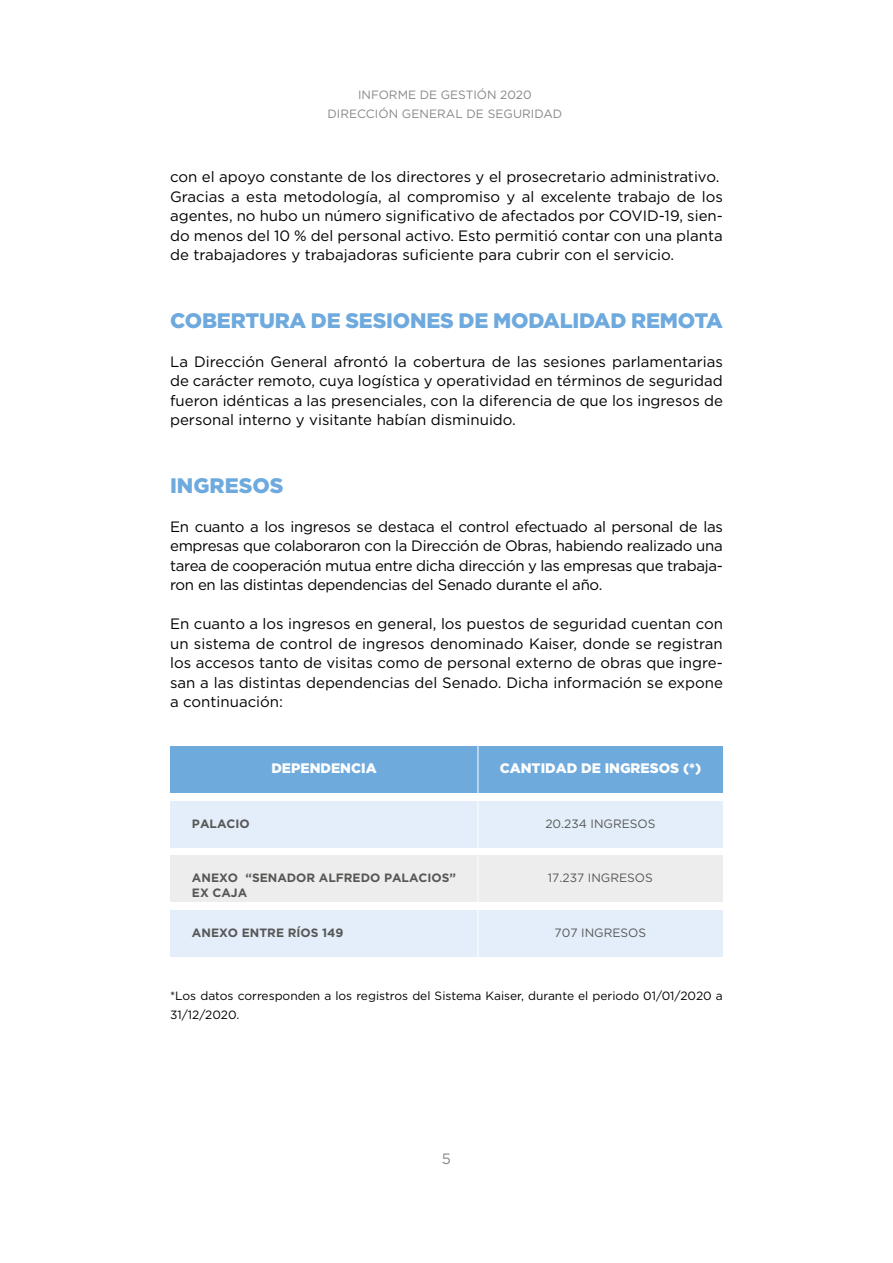
<style>
.page{position:relative;width:893px;height:1263px;background:#fff}
.page>*{position:absolute;margin:0;border:0;box-sizing:border-box;transform-origin:0 0}
.t1{font:900 21px "Gotham";letter-spacing:-.01em;color:#6eaadd}
.t2{font:15px/19.5px "Gotham";color:#000;text-align:justify}
.t3{font:15px "Gotham";color:#878787}
.t4{font:900 13.8px "Gotham";color:#fff}
.t5{font:12px/19.5px "Gotham";color:#000}
.t6{font:700 12px/14.5px "Gotham";color:#575756}
.t7{font:12px/19.5px "Gotham";letter-spacing:.005em;color:#878787;text-align:center}
.t8{font:12px "Gotham";color:#575756}
</style>
<div class="page">
<div style="left:170px;top:801px;width:553px;height:46px;background:#e3eefa"></div>
<div style="left:170px;top:746px;width:553px;height:47px;background:#6faadd"></div>
<div style="left:170px;top:855px;width:553px;height:47px;background:#ededed"></div>
<div style="left:170px;top:910px;width:553px;height:47px;background:#e3eefa"></div>
<hr style="left:478px;top:746px;width:1px;height:211px;background:#fff">
<p class="t7" style="left:327px;top:85px;width:236px">INFORME DE GESTIÓN 2020<br>DIRECCIÓN GENERAL DE SEGURIDAD</p>
<p class="t2" style="left:170px;top:167px;width:554px;text-align:left">con el apoyo constante de los directores y el prosecretario administrativo.<br>Gracias a esta metodología, al compromiso y al excelente trabajo de los agentes, no hubo un número significativo de afectados por COVID-19, sien&shy;do menos del 10 % del personal activo. Esto permitió contar con una planta de trabajadores y trabajadoras suficiente para cubrir con el servicio.</p>
<h1 class="t1" style="left:170px;top:306px;width:554px">COBERTURA DE SESIONES DE MODALIDAD REMOTA</h1>
<p class="t2" style="left:170px;top:351px;width:554px">La Dirección General afrontó la cobertura de las sesiones parlamentarias de carácter remoto, cuya logística y operatividad en términos de seguridad fueron idénticas a las presenciales, con la diferencia de que los ingresos de personal interno y visitante habían disminuido.</p>
<h1 class="t1" style="left:170px;top:471px;width:115px">INGRESOS</h1>
<p class="t2" style="left:170px;top:516px;width:554px">En cuanto a los ingresos se destaca el control efectuado al personal de las empresas que colaboraron con la Dirección de Obras, habiendo realizado una tarea de cooperación mutua entre dicha dirección y las empresas que trabaja&shy;ron en las distintas dependencias del Senado durante el año.</p>
<p class="t2" style="left:170px;top:614px;width:554px">En cuanto a los ingresos en general, los puestos de seguridad cuentan con un sistema de control de ingresos denominado Kaiser, donde se registran los accesos tanto de visitas como de personal externo de obras que ingre&shy;san a las distintas dependencias del Senado. Dicha información se expone a continuación:</p>
<p class="t6" style="left:192px;top:816px;width:59px">PALACIO</p>
<p class="t4" style="left:271px;top:759px;width:107px">DEPENDENCIA</p>
<p class="t4" style="left:500px;top:759px;width:203px">CANTIDAD DE INGRESOS (*)</p>
<p class="t8" style="left:545px;top:816px;width:112px">20.234 INGRESOS</p>
<p class="t6" style="left:192px;top:870px;width:266px">ANEXO “SENADOR ALFREDO PALACIOS”<br>EX CAJA</p>
<p class="t6" style="left:192px;top:925px;width:153px">ANEXO ENTRE RÍOS 149</p>
<p class="t8" style="left:548px;top:870px;width:106px">17.237 INGRESOS</p>
<p class="t8" style="left:555px;top:925px;width:93px">707 INGRESOS</p>
<p class="t5" style="left:170px;top:985px;width:554px">*Los datos corresponden a los registros del Sistema Kaiser, durante el periodo 01/01/2020 a<br>31/12/2020.</p>
<p class="t3" style="left:442px;top:1149px;width:11px">5</p>
</div>
